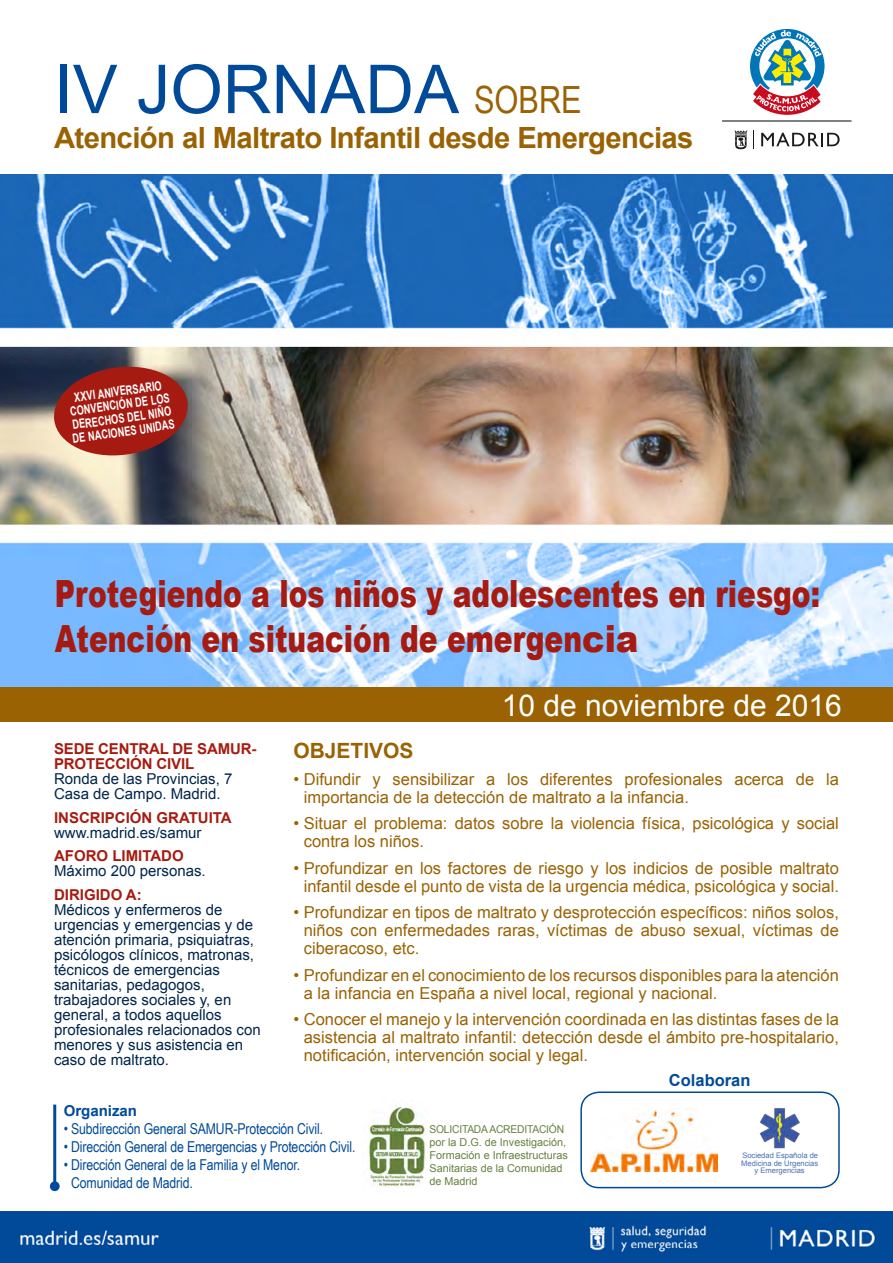
<style>
.page{position:relative;width:893px;height:1263px;background:#fff}
.page>*{position:absolute;margin:0;border:0;box-sizing:border-box;transform-origin:0 0}
.t1{font:67.5px "Arial";color:#004a99}
.t2{font:900 37.5px/45px "Arial";color:#a61b11;scale:.75 1}
.t3{font:30px "Arial";color:#fff}
.t4{font:700 29.25px "Arial";letter-spacing:-.02em;color:#9a6203}
.t5{font:700 21px "Arial";color:#9a6203}
.t6{font:16.5px/18px "Arial";color:#9a6203}
.t7{font:700 16.5px "Arial";color:#004a99}
.t8{font:15px/15px "Arial";color:#00254c}
.t9{font:15px/18px "Arial Narrow";letter-spacing:-.01em;color:#004a99}
.t10{font:700 15px/15px "Arial";color:#a61b11}
.t11{font:700 15px "Arial";color:#004a99}
.t12{font:700 12.75px/13.5px "Arial";color:#fff;text-align:center;scale:.72 1}
.t13{font:10.8px/13px "Arial";color:#658140;scale:.95 1}
.t14{font:7.65px/7.6px "Arial";color:#4b6fb3;text-align:center}
.s1{font-family:"Arial Narrow";font-size:37.5px;color:#9a6203}
</style>
<div class="page">
<img style="left:368px;top:1105px;width:60px;height:84px">
<div style="left:580px;top:1091px;width:260px;height:97px;border:2px solid #004a99;border-radius:18px"></div>
<img style="left:0;top:174px;width:893px;height:514px">
<hr style="left:722px;top:121px;width:129px;height:1px;background:#000">
<svg style="left:734px;top:130px;width:14px;height:19px"></svg>
<svg style="left:761px;top:133px;width:79px;height:13px"></svg>
<svg style="left:750px;top:29px;width:75px;height:86px"></svg>
<div style="left:0;top:688px;width:893px;height:34px;background:#9a6203"></div>
<img style="left:759px;top:1108px;width:41px;height:41px">
<img style="left:591px;top:1108px;width:126px;height:63px">
<hr style="left:53px;top:1104px;width:3px;height:83px;background:#004a99">
<div style="left:50px;top:1181px;width:10px;height:10px;background:#004a99;border-radius:50%"></div>
<img style="left:0;top:1212px;width:893px;height:51px">
<svg style="left:51px;top:363px;width:140px;height:97px;background:#963831"></svg>
<h1 class="t1" style="left:54px;top:45px;width:529px">IV JORNADA <span class="s1">SOBRE</span></h1>
<h3 class="t4" style="left:54px;top:118px;width:641px">Atención al Maltrato Infantil desde Emergencias</h3>
<p class="t12" style="left:66px;top:392px;width:145px;rotate:-8deg">XXVI ANIVERSARIO<br>CONVENCIÓN DE LOS<br>DERECHOS DEL NIÑO<br>DE NACIONES UNIDAS</p>
<h2 class="t2" style="left:55px;top:570px;width:1022px">Protegiendo a los niños y adolescentes en riesgo:<br>Atención en situación de emergencia</h2>
<p class="t10" style="left:54px;top:742px;width:204px">SEDE CENTRAL DE SAMUR-<br>PROTECCIÓN CIVIL</p>
<p class="t8" style="left:54px;top:771px;width:180px">Ronda de las Provincias, 7<br>Casa de Campo. Madrid.</p>
<p class="t10" style="left:54px;top:810px;width:179px">INSCRIPCIÓN GRATUITA</p>
<p class="t8" style="left:54px;top:825px;width:149px">www.madrid.es/samur</p>
<p class="t10" style="left:54px;top:849px;width:131px">AFORO LIMITADO</p>
<p class="t8" style="left:54px;top:863px;width:153px">Máximo 200 personas.</p>
<p class="t10" style="left:54px;top:887px;width:89px">DIRIGIDO A:</p>
<p class="t8" style="left:54px;top:902px;width:208px">Médicos y enfermeros de urgencias y emergencias y de atención primaria, psiquiatras, psicólogos clínicos, matronas, técnicos de emergencias sanitarias, pedagogos, trabajadores sociales y, en general, a todos aquellos profesionales relacionados con menores y sus asistencia en caso de maltrato.</p>
<h3 class="t3" style="left:502px;top:686px;width:342px">10 de noviembre de 2016</h3>
<p class="t5" style="left:293px;top:737px;width:122px">OBJETIVOS</p>
<p class="t6" style="left:304px;top:770px;width:537px;text-indent:-10px">• Difundir y sensibilizar a los diferentes profesionales acerca de la importancia de la detección de maltrato a la infancia.</p>
<p class="t6" style="left:304px;top:815px;width:537px;text-indent:-10px">• Situar el problema: datos sobre la violencia física, psicológica y social contra los niños.</p>
<p class="t6" style="left:293px;top:859px;width:547px;text-align:right">• Profundizar en los factores de riesgo y los indicios de posible maltrato infantil desde el punto de vista de la urgencia médica, psicológica y social.</p>
<p class="t6" style="left:304px;top:904px;width:537px;text-align:justify;text-indent:-10px">• Profundizar en tipos de maltrato y desprotección específicos: niños solos, niños con enfermedades raras, víctimas de abuso sexual, víctimas de ciberacoso, etc.</p>
<p class="t6" style="left:304px;top:966px;width:537px;text-indent:-10px">• Profundizar en el conocimiento de los recursos disponibles para la atención a la infancia en España a nivel local, regional y nacional.</p>
<p class="t6" style="left:304px;top:1011px;width:537px;text-align:justify;text-indent:-10px">• Conocer el manejo y la intervención coordinada en las distintas fases de la asistencia al maltrato infantil: detección desde el ámbito pre-hospitalario, notificación, intervención social y legal.</p>
<p class="t7" style="left:669px;top:1069px;width:83px">Colaboran</p>
<p class="t11" style="left:64px;top:1100px;width:75px">Organizan</p>
<p class="t9" style="left:64px;top:1119px;width:261px">• Subdirección General SAMUR-Protección Civil.</p>
<p class="t9" style="left:64px;top:1137px;width:293px">• Dirección General de Emergencias y Protección Civil.</p>
<p class="t9" style="left:71px;top:1155px;width:230px;text-indent:-7px">• Dirección General de la Familia y el Menor.<br>Comunidad de Madrid.</p>
<p class="t13" style="left:429px;top:1123px;width:147px">SOLICITADA ACREDITACIÓN por la D.G. de Investigación,<br>Formación e Infraestructuras<br>Sanitarias de la Comunidad de Madrid</p>
<p class="t14" style="left:741px;top:1152px;width:79px">Sociedad Española de<br>Medicina de Urgencias y Emergencias</p>
</div>
